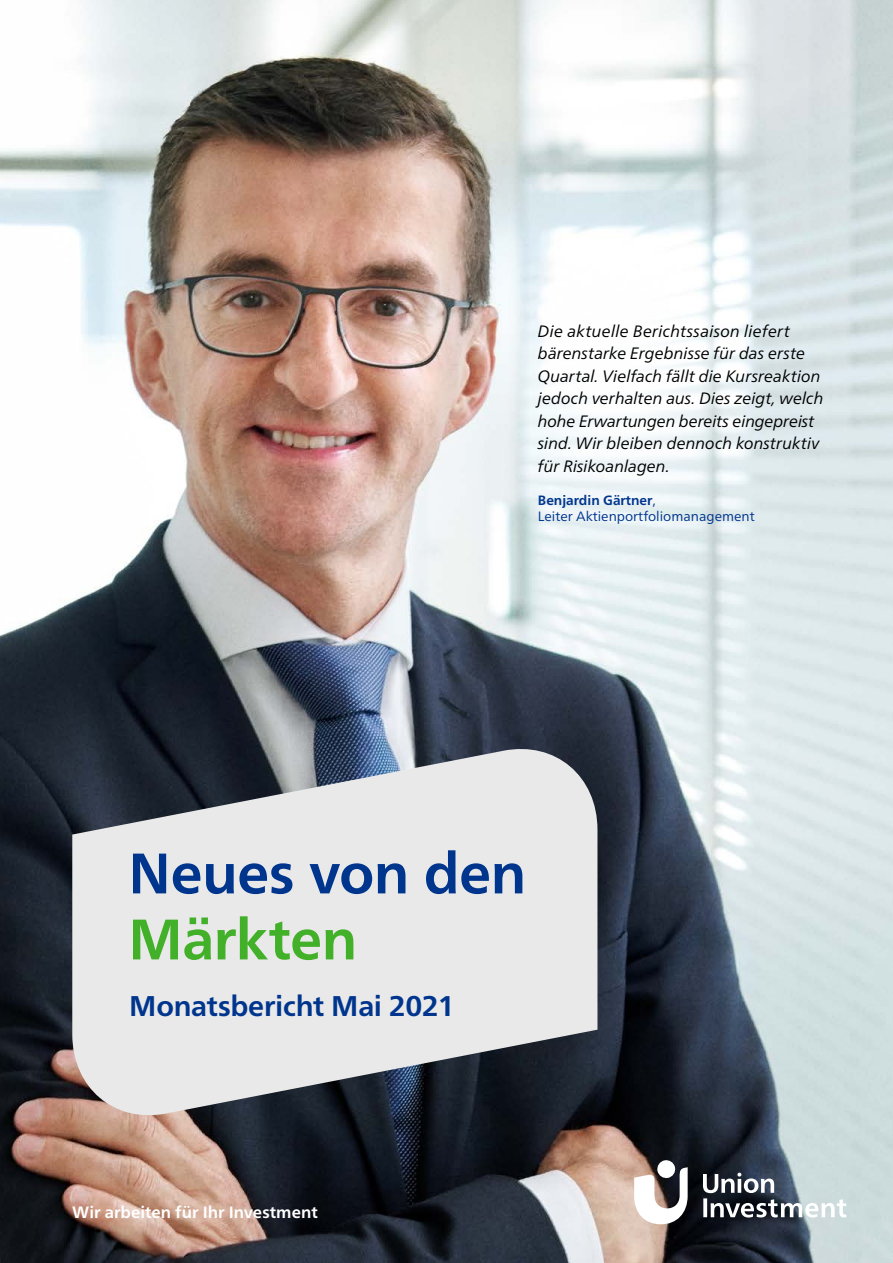
<style>
.page{position:relative;width:893px;height:1263px;background:#fff}
.page>*{position:absolute;margin:0;border:0;box-sizing:border-box;transform-origin:0 0}
.t1{font:57px "Frutiger Neuefuer UI Bold";letter-spacing:-.01em;color:#00358e}
.t2{font:57px "Frutiger Neuefuer UI Bold";letter-spacing:-.01em;color:#43b02a}
.t3{font:28.5px "Frutiger Neuefuer UI Bold";letter-spacing:-.01em;color:#00358e}
.t4{font:16.5px/22.5px "Frutiger Neuefuer UI Book It";color:#000}
.t5{font:16.5px "Frutiger Neuefuer UI Bold";color:#fff}
.t6{font:13.5px "Frutiger Neuefuer UI Book";color:#00358e}
.t7{font:13.5px "Frutiger Neuefuer UI Bold";color:#00358e}
.s1{font-family:"Frutiger Neuefuer UI Book"}
</style>
<div class="page">
<img style="left:0;top:0;width:893px;height:1263px">
<svg style="left:478px;top:188px;width:310px;height:392px"></svg>
<svg style="left:634px;top:1159px;width:212px;height:65px"></svg>
<svg style="left:72px;top:732px;width:525px;height:400px;fill:#e9e9e9"></svg>
<p class="t4" style="left:538px;top:320px;width:287px">Die aktuelle Berichtssaison liefert bärenstarke Ergebnisse für das erste Quartal. Vielfach fällt die Kursreaktion jedoch verhalten aus. Dies zeigt, welch hohe Erwartungen bereits eingepreist sind. Wir bleiben dennoch konstruktiv für Risikoanlagen.</p>
<p class="t7" style="left:538px;top:492px;width:119px">Benjardin Gärtner<span class="s1">,</span></p>
<p class="t6" style="left:538px;top:508px;width:218px">Leiter Aktienportfoliomanagement</p>
<h1 class="t1" style="left:128px;top:840px;width:400px">Neues von den</h1>
<h1 class="t2" style="left:128px;top:906px;width:231px">Märkten</h1>
<h2 class="t3" style="left:129px;top:989px;width:327px">Monatsbericht Mai 2021</h2>
<p class="t5" style="left:72px;top:1203px;width:247px">Wir arbeiten für Ihr Investment</p>
</div>
